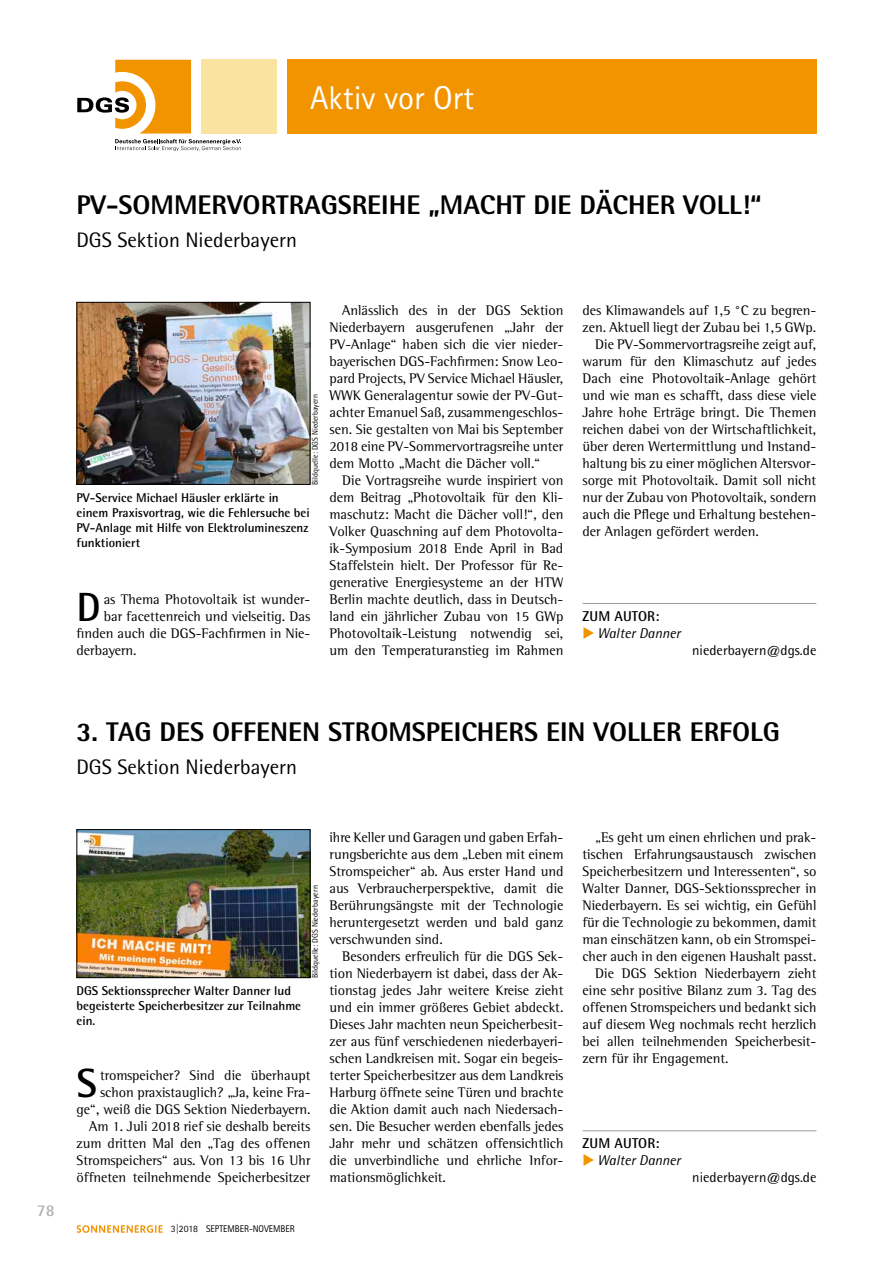
<style>
.page{position:relative;width:893px;height:1263px;background:#fff}
.page>*{position:absolute;margin:0;border:0;box-sizing:border-box;transform-origin:0 0}
.t1{font:700 40.8px "Rotis Semi Sans Std";color:#000}
.t2{font:33px "Rotis Sans Serif Std";color:#fff}
.t3{font:800 27px "Rotis Semi Sans Std";color:#000}
.t4{font:21px "Rotis Semi Sans Std";color:#000}
.t5{font:700 16.5px "Rotis Semi Sans Std";color:#b1b3b4}
.t6{font:14.25px/17px "Rotis Semi Serif Std";color:#000;text-align:justify}
.t7{font:14.25px "Rotis Semi Sans Std";color:#000}
.t8{font:italic 14.25px "Rotis Semi Sans Std";color:#000}
.t9{font:700 14.25px "Rotis Semi Sans Std";letter-spacing:.01em;color:#000}
.t10{font:700 12.75px/15px "Rotis Semi Sans Std";color:#000}
.t11{font:9.75px "Rotis Sans Serif Std";color:#000}
.t12{font:8.25px "Rotis Semi Sans Std";color:#000;scale:.96 1}
.t13{font:8.25px "Rotis Semi Sans Std";color:#000;scale:.94 1}
.s1{color:#f29400}
</style>
<div class="page">
<svg style="left:77px;top:1225px;width:86px;height:8px"></svg>
<div style="left:202px;top:60px;width:75px;height:74px;background:#fae3a1"></div>
<svg style="left:77px;top:60px;width:164px;height:91px"></svg>
<div style="left:287px;top:60px;width:529px;height:74px;background:#f29400"></div>
<img style="left:78px;top:831px;width:230px;height:145px">
<div style="left:76px;top:829px;width:234px;height:149px;border:1px solid #000"></div>
<hr style="left:583px;top:1130px;width:233px;height:1px;background:#9c9d9f">
<img style="left:79px;top:304px;width:229px;height:179px">
<div style="left:77px;top:302px;width:233px;height:183px;border:1px solid #000"></div>
<hr style="left:582px;top:603px;width:234px;height:1px;background:#9c9d9f">
<h2 class="t2" style="left:310px;top:78px;width:165px">Aktiv vor Ort</h2>
<h3 class="t3" style="left:76px;top:188px;width:687px">PV-SOMMERVORTRAGSREIHE „MACHT DIE DÄCHER VOLL!“</h3>
<h3 class="t4" style="left:76px;top:227px;width:222px">DGS Sektion Niederbayern</h3>
<p class="t13" style="left:310px;top:485px;width:98px;rotate:-90deg">Bildquelle: DGS Niederbayern</p>
<p class="t10" style="left:77px;top:490px;width:235px">PV-Service Michael Häusler erklärte in einem Praxisvortrag, wie die Fehlersuche bei PV-Anlage mit Hilfe von Elektrolumineszenz funktioniert</p>
<h1 class="t1" style="left:76px;top:582px;width:26px">D</h1>
<p class="t6" style="left:104px;top:590px;width:208px">as Thema Photovoltaik ist wunder-</p>
<p class="t6" style="left:104px;top:607px;width:208px">bar facettenreich und vielseitig. Das</p>
<p class="t6" style="left:76px;top:625px;width:235px">finden auch die DGS-Fachfirmen in Nie-</p>
<p class="t6" style="left:76px;top:642px;width:62px">derbayern.</p>
<p class="t6" style="left:329px;top:301px;width:235px;text-indent:13px">Anlässlich des in der DGS Sektion Niederbayern ausgerufenen „Jahr der PV-Anlage“ haben sich die vier nieder&shy;bayerischen DGS-Fachfirmen: Snow Leo&shy;pard Projects, PV Service Michael Häusler, WWK Generalagentur sowie der PV-Gut&shy;achter Emanuel Saß, zusammengeschlos&shy;sen. Sie gestalten von Mai bis September 2018 eine PV-Sommervortragsreihe unter dem Motto „Macht die Dächer voll.“</p>
<p class="t6" style="left:329px;top:471px;width:235px;text-indent:13px">Die Vortragsreihe wurde inspiriert von dem Beitrag „Photovoltaik für den Kli&shy;maschutz: Macht die Dächer voll!“, den Volker Quaschning auf dem Photovolta&shy;ik-Symposium 2018 Ende April in Bad Staffelstein hielt. Der Professor für Re&shy;generative Energiesysteme an der HTW Berlin machte deutlich, dass in Deutsch&shy;land ein jährlicher Zubau von 15 GWp Photovoltaik-Leistung notwendig sei, um den Temperaturanstieg im Rahmen</p>
<p class="t6" style="left:582px;top:301px;width:235px">des Klimawandels auf 1,5 °C zu begren-</p>
<p class="t6" style="left:582px;top:318px;width:235px">zen. Aktuell liegt der Zubau bei 1,5 GWp.</p>
<p class="t6" style="left:595px;top:335px;width:223px">Die PV-Sommervortragsreihe zeigt auf,</p>
<p class="t6" style="left:582px;top:352px;width:235px">warum für den Klimaschutz auf jedes</p>
<p class="t6" style="left:582px;top:369px;width:235px">Dach eine Photovoltaik-Anlage gehört</p>
<p class="t6" style="left:582px;top:386px;width:235px">und wie man es schafft, dass diese viele</p>
<p class="t6" style="left:582px;top:403px;width:235px">Jahre hohe Erträge bringt. Die Themen</p>
<p class="t6" style="left:582px;top:420px;width:235px">reichen dabei von der Wirtschaftlichkeit,</p>
<p class="t6" style="left:582px;top:437px;width:235px">über deren Wertermittlung und Instand-</p>
<p class="t6" style="left:582px;top:454px;width:235px">haltung bis zu einer möglichen Altersvor-</p>
<p class="t6" style="left:582px;top:471px;width:235px">sorge mit Photovoltaik. Damit soll nicht</p>
<p class="t6" style="left:582px;top:489px;width:235px">nur der Zubau von Photovoltaik, sondern</p>
<p class="t6" style="left:582px;top:506px;width:235px">auch die Pflege und Erhaltung bestehen-</p>
<p class="t6" style="left:582px;top:523px;width:178px">der Anlagen gefördert werden.</p>
<p class="t9" style="left:582px;top:607px;width:78px">ZUM AUTOR:</p>
<p class="t8" style="left:582px;top:624px;width:100px"><span class="s1">◆</span> Walter Danner</p>
<p class="t7" style="left:692px;top:642px;width:126px">niederbayern@dgs.de</p>
<p class="t5" style="left:37px;top:1200px;width:19px">78</p>
<h3 class="t3" style="left:77px;top:715px;width:705px">3. TAG DES OFFENEN STROMSPEICHERS EIN VOLLER ERFOLG</h3>
<h3 class="t4" style="left:77px;top:754px;width:222px">DGS Sektion Niederbayern</h3>
<p class="t10" style="left:77px;top:983px;width:226px">DGS Sektionssprecher Walter Danner lud begeisterte Speicherbesitzer zur Teilnahme ein.</p>
<p class="t12" style="left:310px;top:978px;width:98px;rotate:-90deg">Bildquelle: DGS Niederbayern</p>
<h1 class="t1" style="left:77px;top:1058px;width:22px">S</h1>
<p class="t6" style="left:77px;top:1067px;width:235px;text-align:right">tromspeicher? Sind die überhaupt schon praxistauglich? „Ja, keine Fra&shy;ge“, weiß die DGS Sektion Niederbayern.<br>Am 1. Juli 2018 rief sie deshalb bereits zum dritten Mal den „Tag des offenen Stromspeichers“ aus. Von 13 bis 16 Uhr öffneten teilnehmende Speicherbesitzer</p>
<p class="t6" style="left:330px;top:829px;width:235px">ihre Keller und Garagen und gaben Erfah&shy;rungsberichte aus dem „Leben mit einem Stromspeicher“ ab. Aus erster Hand und aus Verbraucherperspektive, damit die Berührungsängste mit der Technologie heruntergesetzt werden und bald ganz verschwunden sind.</p>
<p class="t6" style="left:330px;top:948px;width:235px;text-indent:13px">Besonders erfreulich für die DGS Sek&shy;tion Niederbayern ist dabei, dass der Ak&shy;tionstag jedes Jahr weitere Kreise zieht und ein immer größeres Gebiet abdeckt.<br>Dieses Jahr machten neun Speicherbesit&shy;zer aus fünf verschiedenen niederbayeri&shy;schen Landkreisen mit. Sogar ein begeis&shy;terter Speicherbesitzer aus dem Landkreis Harburg öffnete seine Türen und brachte die Aktion damit auch nach Niedersach&shy;sen. Die Besucher werden ebenfalls jedes Jahr mehr und schätzen offensichtlich die unverbindliche und ehrliche Infor&shy;mationsmöglichkeit.</p>
<p class="t11" style="left:171px;top:1223px;width:125px">3|2018 SEPTEMBER-NOVEMBER</p>
<p class="t6" style="left:595px;top:829px;width:223px">„Es geht um einen ehrlichen und prak-</p>
<p class="t6" style="left:583px;top:846px;width:235px">tischen Erfahrungsaustausch zwischen</p>
<p class="t6" style="left:583px;top:863px;width:235px">Speicherbesitzern und Interessenten“, so</p>
<p class="t6" style="left:583px;top:880px;width:235px">Walter Danner, DGS-Sektionssprecher in</p>
<p class="t6" style="left:583px;top:897px;width:235px">Niederbayern. Es sei wichtig, ein Gefühl</p>
<p class="t6" style="left:583px;top:914px;width:235px">für die Technologie zu bekommen, damit</p>
<p class="t6" style="left:583px;top:931px;width:235px">man einschätzen kann, ob ein Stromspei-</p>
<p class="t6" style="left:583px;top:948px;width:235px">cher auch in den eigenen Haushalt passt.</p>
<p class="t6" style="left:595px;top:965px;width:223px">Die DGS Sektion Niederbayern zieht</p>
<p class="t6" style="left:583px;top:982px;width:235px">eine sehr positive Bilanz zum 3. Tag des</p>
<p class="t6" style="left:583px;top:999px;width:235px">offenen Stromspeichers und bedankt sich</p>
<p class="t6" style="left:583px;top:1016px;width:235px">auf diesem Weg nochmals recht herzlich</p>
<p class="t6" style="left:583px;top:1033px;width:235px">bei allen teilnehmenden Speicherbesit-</p>
<p class="t6" style="left:583px;top:1050px;width:148px">zern für ihr Engagement.</p>
<p class="t9" style="left:583px;top:1135px;width:78px">ZUM AUTOR:</p>
<p class="t8" style="left:583px;top:1152px;width:100px"><span class="s1">◆</span> Walter Danner</p>
<p class="t7" style="left:692px;top:1169px;width:126px">niederbayern@dgs.de</p>
</div>
